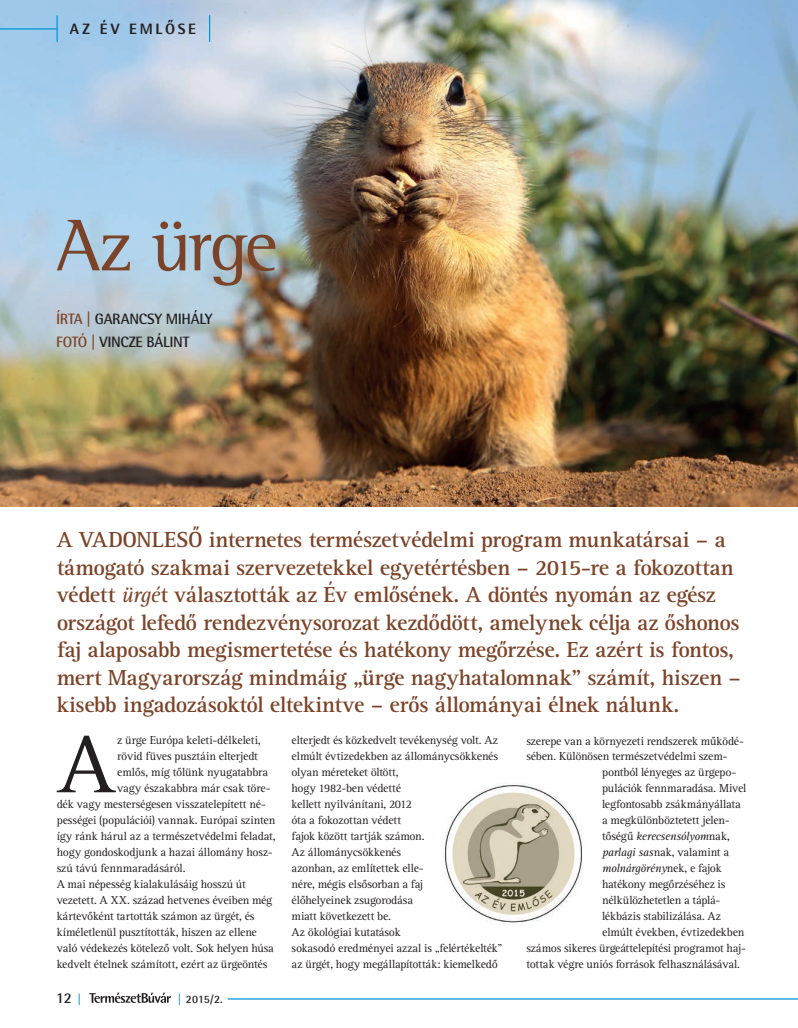
<style>
.page{position:relative;width:798px;height:1028px;background:#fff}
.page>*{position:absolute;margin:0;border:0;box-sizing:border-box;transform-origin:0 0}
.t1{font:83.75px "Rotis Serif Pro";color:#231f20}
.t2{font:75px "Rotis Semi Serif Pro";letter-spacing:-.035em;color:#7b4429}
.t3{font:700 22.5px/27.5px "Rotis Serif Pro";letter-spacing:-.02em;color:#7b4429}
.t4{font:700 15px/22.5px "Rotis Semi Sans Pro";letter-spacing:-.02em;color:#231f20}
.t5{font:800 15px "Rotis Semi Sans Pro";letter-spacing:.18em;color:#231f20}
.t6{font:11.88px/16px "Rotis Serif Pro";letter-spacing:-.015em;color:#231f20}
.t7{font:italic 11.88px "Rotis Serif Pro";letter-spacing:-.025em;color:#231f20}
.t8{font:700 11.25px "Rotis Semi Sans Pro";color:#231f20}
.s1{color:#7b4429}
.s2{font-weight:400;font-style:italic}
.s3{font-size:11.25px;color:#0095d9}
.s4{color:#0095d9}
.s5{font-style:normal}
.s6{font-style:italic}
</style>
<div class="page">
<svg style="left:89px;top:992px;width:82px;height:10px"></svg>
<hr style="left:228px;top:998px;width:569px;height:1px;background:#0095d9">
<img style="left:0;top:0;width:797px;height:507px">
<hr style="left:0;top:28px;width:56px;height:2px;background:#0095d9">
<svg style="left:209px;top:15px;width:1px;height:27px"></svg>
<hr style="left:56px;top:15px;width:2px;height:27px;background:#0095d9">
<img style="left:444px;top:784px;width:138px;height:139px">
<p class="t5" style="left:70px;top:20px;width:127px">AZ ÉV EMLŐSE</p>
<h2 class="t2" style="left:57px;top:200px;width:222px">Az ürge</h2>
<p class="t4" style="left:56px;top:308px;width:151px"><span class="s1">írta |</span> GARANCSY MI HÁLY<br><span class="s1">FOT Ó |</span> VINCZE BÁLINT</p>
<h3 class="t3" style="left:57px;top:526px;width:37px">A VADONLESŐ</h3>
<p class="t3" style="left:57px;top:526px;width:685px;text-indent:152px">internetes természetvédelmi program munkatársai – a támogató szakmai szervezetekkel egyetértésben – 2015-re a fokozottan védett <span class="s2">ürgé</span>t választották az Év emlősének. A döntés nyomán az egész országot lefedő rendezvénysorozat kezdődött, amelynek célja az őshonos faj alaposabb megismertetése és hatékony megőrzése. Ez azért is fontos, mert Magyarország mindmáig „ürge nagyhatalomnak” számít, hiszen – kisebb ingadozásoktól eltekintve – erős állományai élnek nálunk.</p>
<h1 class="t1" style="left:58px;top:714px;width:59px">A</h1>
<p class="t6" style="left:117px;top:732px;width:145px">z ürge Európa keleti-délkeleti,</p>
<p class="t6" style="left:117px;top:748px;width:142px">rövid füves pusztáin elterjedt</p>
<p class="t6" style="left:117px;top:764px;width:152px">emlős, míg tőlünk nyugatabbra</p>
<p class="t6" style="left:117px;top:780px;width:155px">vagy északabbra már csak töre-</p>
<p class="t6" style="left:57px;top:796px;width:210px">dék vagy mesterségesen visszatelepített né-</p>
<p class="t6" style="left:57px;top:812px;width:220px">pességei (populációi) vannak. Európai szinten</p>
<p class="t6" style="left:57px;top:828px;width:220px">így ránk hárul az a természetvédelmi feladat,</p>
<p class="t6" style="left:57px;top:844px;width:217px">hogy gondoskodjunk a hazai állomány hos -</p>
<p class="t6" style="left:57px;top:860px;width:130px">szú távú fennmaradásáról.</p>
<p class="t6" style="left:57px;top:876px;width:190px">A mai népesség kialakulásáig hosszú út</p>
<p class="t6" style="left:57px;top:892px;width:217px">vezetett. A XX. század hetvenes éveiben még</p>
<p class="t6" style="left:57px;top:908px;width:199px">kártevőként tartották számon az ürgét, és</p>
<p class="t6" style="left:57px;top:924px;width:201px">kíméletlenül pusztították, hiszen az ellene</p>
<p class="t6" style="left:57px;top:939px;width:219px">való védekezés kötelező volt. Sok helyen húsa</p>
<p class="t6" style="left:57px;top:955px;width:212px">kedvelt ételnek számított, ezért az ürgeöntés</p>
<p class="t4" style="left:56px;top:986px;width:27px">12 <span class="s3">|</span></p>
<p class="t8" style="left:178px;top:992px;width:47px"><span class="s4">|</span> 2015/2.</p>
<p class="t6" style="left:291px;top:732px;width:212px">elterjedt és közkedvelt tevékenység volt. Az elmúlt évtizedekben az állománycsökkenés olyan méreteket öltött,<br>hogy 1982-ben védetté<br>kellett nyilvánítani, 2012<br>óta a fokozottan védett<br>fajok között tartják számon.<br>Az állománycsökkenés<br>azonban, az említettek elle-<br>nére, mégis elsősorban a faj<br>élőhelyeinek zsugorodása<br>miatt következett be.<br>Az ökológiai kutatások<br>sokasodó eredményei azzal is „felértékelték” az ürgét, hogy megállapították: kiemelkedő</p>
<p class="t6" style="left:526px;top:732px;width:219px">szerepe van a környezeti rendszerek működé-</p>
<p class="t6" style="left:526px;top:748px;width:202px">sében. Különösen természetvédelmi szem-</p>
<p class="t6" style="left:602px;top:764px;width:136px">pontból lényeges az ürgepo-</p>
<p class="t6" style="left:602px;top:780px;width:146px">pulációk fennmaradása. Mivel</p>
<p class="t6" style="left:602px;top:796px;width:140px">legfontosabb zsákmányállata</p>
<p class="t6" style="left:602px;top:812px;width:129px">a megkülönböztetett jelen-</p>
<p class="t7" style="left:602px;top:829px;width:129px"><span class="s5">tőségű</span> kerecsensólyom<span class="s5">nak,</span></p>
<p class="t6" style="left:602px;top:844px;width:128px"><span class="s6">parlagi sas</span>nak, valamint a</p>
<p class="t7" style="left:602px;top:861px;width:121px">molnárgörény<span class="s5">nek, e fajok</span></p>
<p class="t6" style="left:602px;top:876px;width:125px">hatékony megőrzéséhez is</p>
<p class="t6" style="left:602px;top:892px;width:120px">nélkülözhetetlen a táplá-</p>
<p class="t6" style="left:602px;top:908px;width:120px">lékbázis stabilizálása. Az</p>
<p class="t6" style="left:602px;top:924px;width:144px">elmúlt években, évtizedekben</p>
<p class="t6" style="left:526px;top:940px;width:221px">számos sikeres ürgeáttelepítési programot haj-</p>
<p class="t6" style="left:526px;top:956px;width:215px">tottak végre uniós források felhasználásával.</p>
</div>
